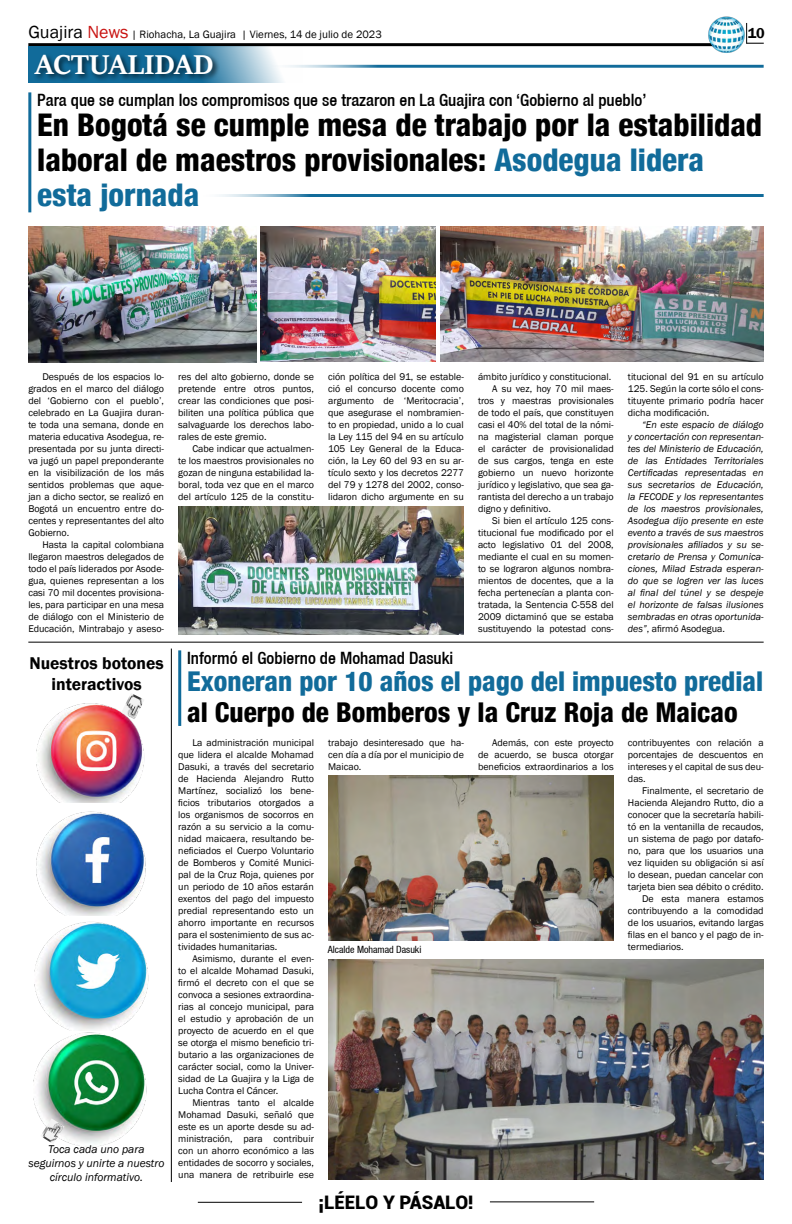
<style>
.page{position:relative;width:792px;height:1224px;background:#fff}
.page>*{position:absolute;margin:0;border:0;box-sizing:border-box;transform-origin:0 0}
.t1{font:800 condensed 31.2px/35.1px "Helvetica 87";color:#000}
.t2{font:700 30px "Sitka Heading";color:#fff}
.t3{font:800 condensed 27.3px "Helvetica 87";color:#116b9a}
.t4{font:800 condensed 27.3px "Helvetica 87";color:#000}
.t5{font:900 18.7px "Roboto";color:#000}
.t6{font:600 17.5px/21px "Franklin Gothic";color:#000;text-align:center}
.t7{font:500 condensed 17px "Helvetica 67";color:#000}
.t8{font:600 14.7px "Franklin Gothic";color:#000}
.t9{font:italic 11.6px/13.9px "Franklin Gothic";color:#000;text-align:center}
.t10{font:11px "Franklin Gothic";color:#000}
.t11{font:10px/12px "Franklin Gothic";color:#000;text-align:justify}
.t12{font:italic 10px/12px "Franklin Gothic";color:#000;text-align:justify}
.t13{font:condensed 10px "Helvetica 57";color:#000}
.s1{font-size:18px}
.s2{font-size:18px;color:#c91311}
.s3{color:#116b9a}
.s4{font-style:normal}
</style>
<div class="page">
<hr style="left:198px;top:1202px;width:104px;height:1px;background:#000">
<hr style="left:490px;top:1201px;width:104px;height:1px;background:#000">
<hr style="left:28px;top:43px;width:688px;height:3px;background:#000">
<img style="left:708px;top:16px;width:37px;height:37px">
<svg style="left:746px;top:23px;width:18px;height:21px"></svg>
<svg style="left:28px;top:46px;width:275px;height:37px"></svg>
<div style="left:32px;top:52px;width:188px;height:30px;background:#000;opacity:.75"></div>
<hr style="left:264px;top:65px;width:500px;height:3px;background:#116b9a">
<hr style="left:196px;top:194px;width:568px;height:3px;background:#116b9a">
<hr style="left:28px;top:92px;width:3px;height:120px;background:#116b9a">
<hr style="left:178px;top:650px;width:3px;height:76px;background:#116b9a">
<hr style="left:28px;top:642px;width:736px;height:1px;background:#000">
<img style="left:35px;top:922px;width:114px;height:101px">
<img style="left:36px;top:811px;width:110px;height:104px">
<img style="left:36px;top:703px;width:108px;height:100px">
<img style="left:121px;top:694px;width:23px;height:25px">
<img style="left:33px;top:1023px;width:114px;height:124px">
<img style="left:40px;top:1118px;width:24px;height:26px">
<hr style="left:171px;top:649px;width:1px;height:533px;background:#000">
<img style="left:178px;top:506px;width:286px;height:128px">
<img style="left:440px;top:227px;width:324px;height:135px">
<img style="left:260px;top:227px;width:176px;height:135px">
<img style="left:28px;top:227px;width:228px;height:135px">
<img style="left:328px;top:776px;width:286px;height:164px">
<img style="left:328px;top:959px;width:436px;height:220px">
<p class="t10" style="left:28px;top:28px;width:355px"><span class="s1">Guajira</span> <span class="s2">News</span> | Riohacha, La Guajira | Viernes, 14 de julio de 2023</p>
<h3 class="t8" style="left:748px;top:24px;width:19px">10</h3>
<h2 class="t2" style="left:35px;top:42px;width:179px">ACTUALIDAD</h2>
<h3 class="t7" style="left:37px;top:90px;width:611px">Para que se cumplan los compromisos que se trazaron en La Guajira con ‘Gobierno al pueblo’</h3>
<h1 class="t1" style="left:37px;top:107px;width:726px">En Bogotá se cumple mesa de trabajo por la estabilidad laboral de maestros provisionales: <span class="s3">Asodegua lidera esta jornada</span></h1>
<p class="t11" style="left:28px;top:371px;width:137px;text-indent:14px">Después de los espacios lo&shy;grados en el marco del diálogo del ‘Gobierno con el pueblo’, celebrado en La Guajira duran&shy;te toda una semana, donde en materia educativa Asodegua, re&shy;presentada por su junta directi&shy;va jugó un papel preponderante en la visibilización de los más sentidos problemas que aque&shy;jan a dicho sector, se realizó en Bogotá un encuentro entre do&shy;centes y representantes del alto Gobierno.</p>
<p class="t11" style="left:28px;top:539px;width:137px;text-indent:14px">Hasta la capital colombiana llegaron maestros delegados de todo el país liderados por Asode&shy;gua, quienes representan a los casi 70 mil docentes provisiona&shy;les, para participar en una mesa de diálogo con el Ministerio de Educación, Mintrabajo y aseso-</p>
<h3 class="t6" style="left:29px;top:653px;width:136px">Nuestros botones interactivos</h3>
<p class="t9" style="left:28px;top:1143px;width:138px">Toca cada uno para seguirnos y unirte a nuestro círculo informativo.</p>
<p class="t11" style="left:178px;top:371px;width:137px">res del alto gobierno, donde se pretende entre otros puntos, crear las condiciones que posi&shy;biliten una política pública que salvaguarde los derechos labo&shy;rales de este gremio.</p>
<p class="t11" style="left:178px;top:443px;width:137px;text-indent:14px">Cabe indicar que actualmen&shy;te los maestros provisionales no gozan de ninguna estabilidad la&shy;boral, toda vez que en el marco del artículo 125 de la constitu-</p>
<p class="t11" style="left:328px;top:371px;width:137px">ción política del 91, se estable&shy;ció el concurso docente como argumento de ‘Meritocracia’, que asegurase el nombramien&shy;to en propiedad, unido a lo cual la Ley 115 del 94 en su artículo 105 Ley General de la Educa&shy;ción, la Ley 60 del 93 en su ar&shy;tículo sexto y los decretos 2277 del 79 y 1278 del 2002, conso&shy;lidaron dicho argumente en su</p>
<p class="t11" style="left:478px;top:371px;width:135px">ámbito jurídico y constitucional.</p>
<p class="t11" style="left:492px;top:383px;width:123px">A su vez, hoy 70 mil maes-</p>
<p class="t11" style="left:478px;top:395px;width:137px">tros y maestras provisionales</p>
<p class="t11" style="left:478px;top:407px;width:137px">de todo el país, que constituyen</p>
<p class="t11" style="left:478px;top:419px;width:137px">casi el 40% del total de la nómi-</p>
<p class="t11" style="left:478px;top:431px;width:137px">na magisterial claman porque</p>
<p class="t11" style="left:478px;top:443px;width:137px">el carácter de provisionalidad</p>
<p class="t11" style="left:478px;top:455px;width:137px">de sus cargos, tenga en este</p>
<p class="t11" style="left:478px;top:467px;width:137px">gobierno un nuevo horizonte</p>
<p class="t11" style="left:478px;top:479px;width:137px">jurídico y legislativo, que sea ga-</p>
<p class="t11" style="left:478px;top:491px;width:137px">rantista del derecho a un trabajo</p>
<p class="t11" style="left:478px;top:503px;width:74px">digno y definitivo.</p>
<p class="t11" style="left:492px;top:515px;width:123px">Si bien el artículo 125 cons-</p>
<p class="t11" style="left:478px;top:527px;width:137px">titucional fue modificado por el</p>
<p class="t11" style="left:478px;top:539px;width:137px">acto legislativo 01 del 2008,</p>
<p class="t11" style="left:478px;top:551px;width:137px">mediante el cual en su momen-</p>
<p class="t11" style="left:478px;top:563px;width:137px">to se lograron algunos nombra-</p>
<p class="t11" style="left:478px;top:575px;width:137px">mientos de docentes, que a la</p>
<p class="t11" style="left:478px;top:587px;width:137px">fecha pertenecían a planta con-</p>
<p class="t11" style="left:478px;top:599px;width:137px">tratada, la Sentencia C-558 del</p>
<p class="t11" style="left:478px;top:611px;width:137px">2009 dictaminó que se estaba</p>
<p class="t11" style="left:478px;top:623px;width:137px">sustituyendo la potestad cons-</p>
<h3 class="t7" style="left:187px;top:648px;width:268px">Informó el Gobierno de Mohamad Dasuki</h3>
<p class="t11" style="left:628px;top:371px;width:137px">titucional del 91 en su artículo 125. Según la corte sólo el cons&shy;tituyente primario podría hacer dicha modificación.</p>
<p class="t12" style="left:628px;top:419px;width:137px;text-indent:14px">“En este espacio de diálogo y concertación con representan&shy;tes del Ministerio de Educación, de las Entidades Territoriales Certificadas representadas en sus secretarios de Educación, la FECODE y los representantes de los maestros provisionales, Asodegua dijo presente en este evento a través de sus maestros provisionales afiliados y su se&shy;cretario de Prensa y Comunica&shy;ciones, Milad Estrada esperan&shy;do que se logren ver las luces al final del túnel y se despeje el horizonte de falsas ilusiones sembradas en otras oportunida&shy;des”<span class="s4">, afirmó Asodegua.</span></p>
<h3 class="t3" style="left:187px;top:665px;width:578px">Exoneran por 10 años el pago del impuesto predial</h3>
<h3 class="t4" style="left:187px;top:695px;width:552px">al Cuerpo de Bomberos y la Cruz Roja de Maicao</h3>
<p class="t11" style="left:178px;top:737px;width:137px;text-indent:14px">La administración municipal que lidera el alcalde Mohamad Dasuki, a través del secretario de Hacienda Alejandro Rutto Martínez, socializó los bene&shy;ficios tributarios otorgados a los organismos de socorros en razón a su servicio a la comu&shy;nidad maicaera, resultando be&shy;neficiados el Cuerpo Voluntario de Bomberos y Comité Munici&shy;pal de la Cruz Roja, quienes por un periodo de 10 años estarán exentos del pago del impuesto predial representando esto un ahorro importante en recursos para el sostenimiento de sus ac&shy;tividades humanitarias.</p>
<p class="t11" style="left:178px;top:953px;width:137px;text-indent:14px">Asimismo, durante el even&shy;to el alcalde Mohamad Dasuki, firmó el decreto con el que se convoca a sesiones extraordina&shy;rias al concejo municipal, para el estudio y aprobación de un proyecto de acuerdo en el que se otorga el mismo beneficio tri&shy;butario a las organizaciones de carácter social, como la Univer&shy;sidad de La Guajira y la Liga de Lucha Contra el Cáncer.</p>
<p class="t11" style="left:178px;top:1097px;width:137px;text-indent:14px">Mientras tanto el alcalde Mohamad Dasuki, señaló que este es un aporte desde su ad&shy;ministración, para contribuir con un ahorro económico a las entidades de socorro y sociales, una manera de retribuirle ese</p>
<p class="t11" style="left:328px;top:737px;width:137px">trabajo desinteresado que ha&shy;cen día a día por el municipio de Maicao.</p>
<p class="t11" style="left:478px;top:737px;width:137px;text-indent:14px">Además, con este proyecto de acuerdo, se busca otorgar beneficios extraordinarios a los</p>
<p class="t11" style="left:628px;top:737px;width:137px">contribuyentes con relación a porcentajes de descuentos en intereses y el capital de sus deu&shy;das.</p>
<p class="t11" style="left:642px;top:785px;width:123px">Finalmente, el secretario de</p>
<p class="t11" style="left:628px;top:797px;width:137px">Hacienda Alejandro Rutto, dio a</p>
<p class="t11" style="left:628px;top:809px;width:137px">conocer que la secretaría habili-</p>
<p class="t11" style="left:628px;top:821px;width:137px">tó en la ventanilla de recaudos,</p>
<p class="t11" style="left:628px;top:833px;width:137px">un sistema de pago por datafo-</p>
<p class="t11" style="left:628px;top:845px;width:137px">no, para que los usuarios una</p>
<p class="t11" style="left:628px;top:857px;width:137px">vez liquiden su obligación si así</p>
<p class="t11" style="left:628px;top:869px;width:137px">lo desean, puedan cancelar con</p>
<p class="t11" style="left:628px;top:881px;width:137px">tarjeta bien sea débito o crédito.</p>
<p class="t11" style="left:642px;top:893px;width:123px">De esta manera estamos</p>
<p class="t11" style="left:628px;top:905px;width:137px">contribuyendo a la comodidad</p>
<p class="t11" style="left:628px;top:917px;width:137px">de los usuarios, evitando largas</p>
<p class="t11" style="left:628px;top:929px;width:137px">filas en el banco y el pago de in-</p>
<p class="t11" style="left:628px;top:941px;width:57px">termediarios.</p>
<p class="t13" style="left:328px;top:944px;width:95px">Alcalde Mohamad Dasuki</p>
<h3 class="t5" style="left:318px;top:1189px;width:157px">¡LÉELO Y PÁSALO!</h3>
</div>
